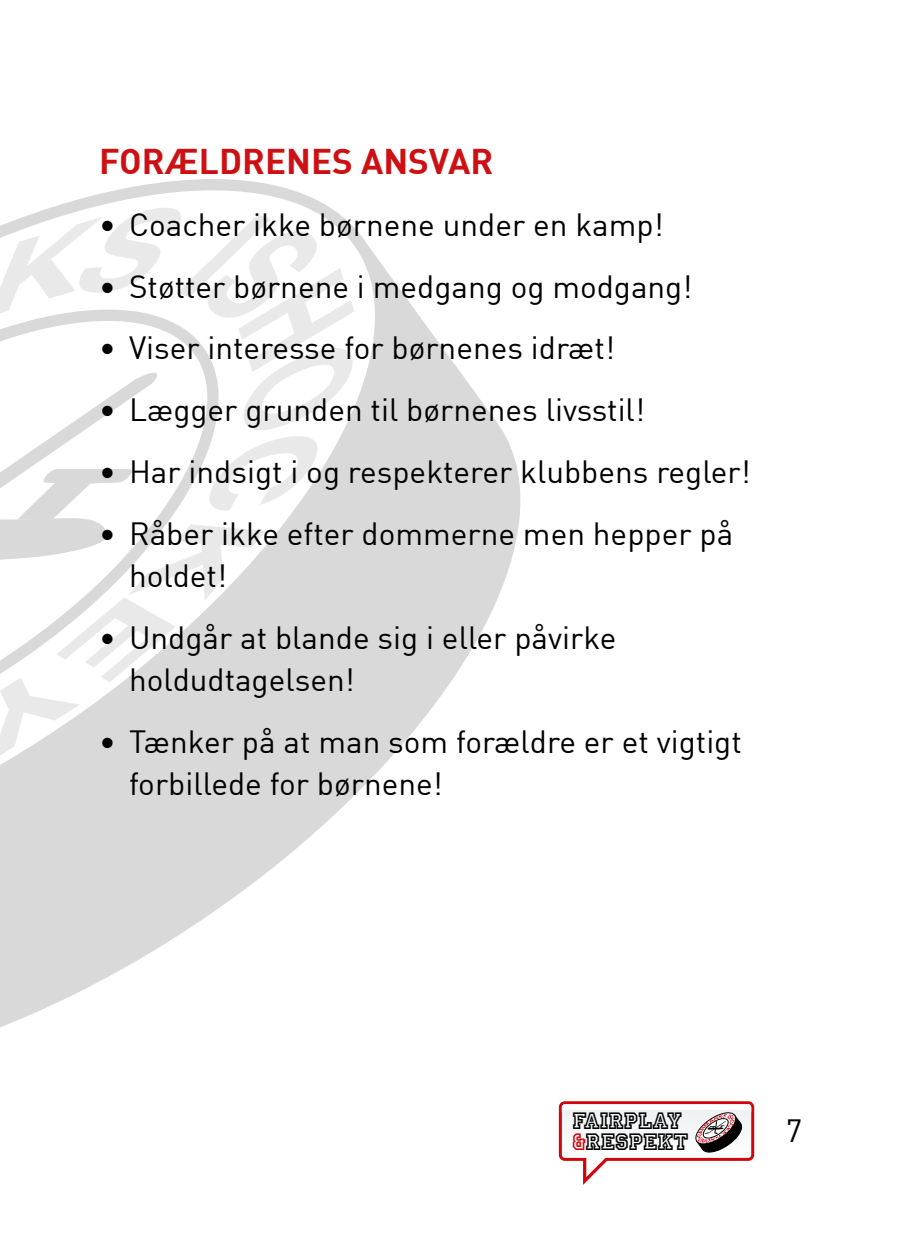
<style>
.page{position:relative;width:913px;height:1241px;background:#fff}
.page>*{position:absolute;margin:0;border:0;box-sizing:border-box;transform-origin:0 0}
.t1{font:700 35px "DIN";color:#cd1013}
.t2{font:31.5px/42px "DIN";color:#000}
.t3{font:24.5px/20.7px "Princetown LET";letter-spacing:-.005em;color:#000}
.s1{color:#d1050c}
</style>
<div class="page">
<svg style="left:559px;top:1101px;width:195px;height:59px"></svg>
<svg style="left:562px;top:1103px;width:189px;height:81px"></svg>
<svg style="left:0;top:362px;width:507px;height:664px"></svg>
<svg style="left:0;top:179px;width:453px;height:716px"></svg>
<svg style="left:0;top:206px;width:354px;height:555px"></svg>
<p class="t1" style="left:99px;top:138px;width:395px">FORÆLDRENES ANSVAR</p>
<p class="t2" style="left:99px;top:203px;width:566px">• Coacher ikke børnene under en kamp!</p>
<p class="t2" style="left:99px;top:264px;width:594px">• Støtter børnene i medgang og modgang!</p>
<p class="t2" style="left:99px;top:326px;width:517px">• Viser interesse for børnenes idræt!</p>
<p class="t2" style="left:99px;top:388px;width:547px">• Lægger grunden til børnenes livsstil!</p>
<p class="t2" style="left:99px;top:450px;width:653px">• Har indsigt i og respekterer klubbens regler!</p>
<p class="t2" style="left:129px;top:512px;width:606px;text-indent:-30px">• Råber ikke efter dommerne men hepper på holdet!</p>
<p class="t2" style="left:129px;top:616px;width:489px;text-indent:-30px">• Undgår at blande sig i eller påvirke holdudtagelsen!</p>
<p class="t2" style="left:129px;top:719px;width:614px;text-indent:-30px">• Tænker på at man som forældre er et vigtigt forbillede for børnene!</p>
<p class="t3" style="left:572px;top:1109px;width:117px">FAIRPLAY <span class="s1">&amp;</span>RESPEKT</p>
<p class="t2" style="left:785px;top:1109px;width:18px">7</p>
</div>
